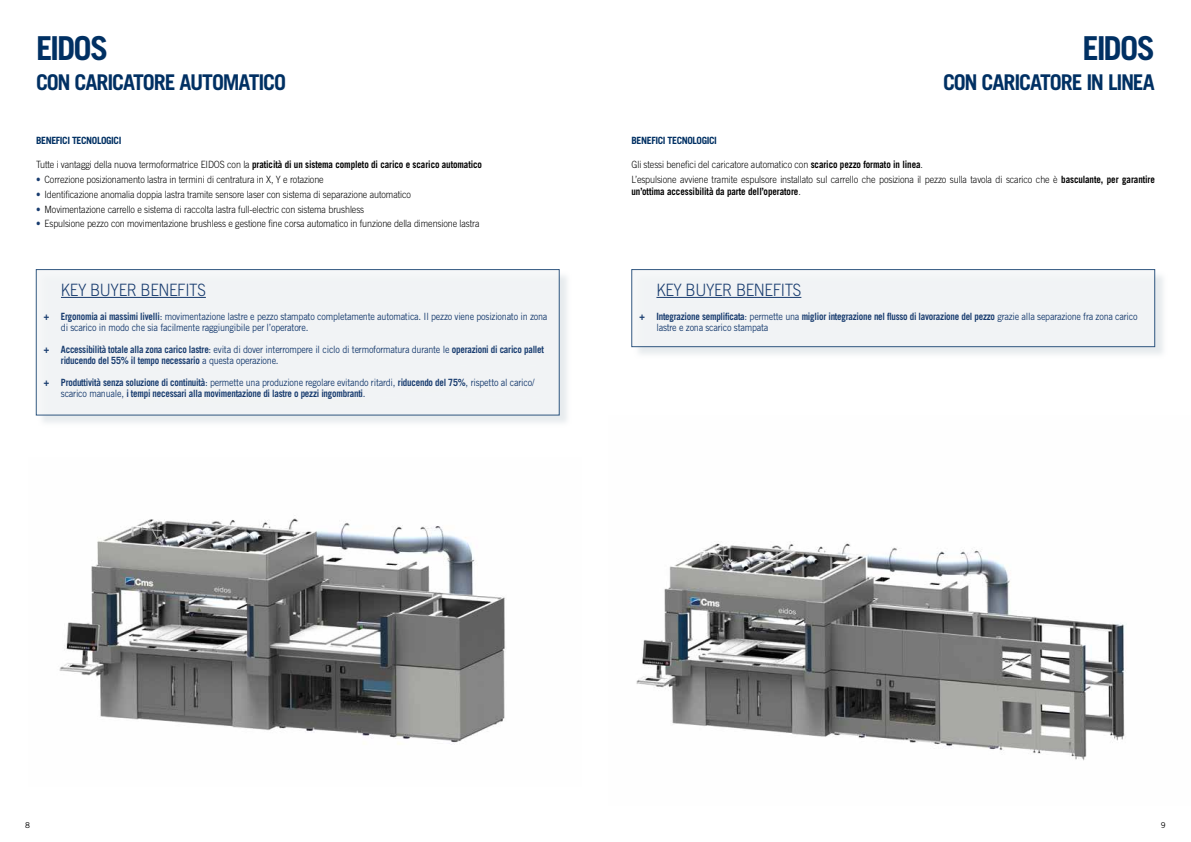
<style>
.page{position:relative;width:1191px;height:842px;background:#fff}
.page>*{position:absolute;margin:0;border:0;box-sizing:border-box;transform-origin:0 0}
.t1{font:700 33px "Trade Gothic LT Std";letter-spacing:-.065em;color:#003063}
.t2{font:700 21.7px "Trade Gothic LT Std";letter-spacing:-.055em;color:#003063}
.t3{font:300 17px "Trade Gothic LT Std";letter-spacing:-.025em;color:#183c6f;scale:.9 1}
.t4{font:300 10px/14.8px "Trade Gothic LT Std";letter-spacing:-.01em;color:#000;scale:.9 1}
.t5{font:700 10px/11px "Trade Gothic LT Std";letter-spacing:-.025em;color:#183c6f;scale:.9 1}
.t6{font:10px/11px "Trade Gothic LT Std";letter-spacing:-.025em;color:#183c6f;scale:.9 1}
.t7{font:700 10px "Trade Gothic LT Std";letter-spacing:-.01em;color:#000;scale:.9 1}
.t8{font:700 10px "Trade Gothic LT Std";letter-spacing:-.04em;color:#003063}
.t9{font:8px "Trade Gothic LT Std";color:#000}
.s1{font-weight:300}
.s2{color:#183c6f}
.s3{font-weight:700}
.s4{font-weight:400}
</style>
<div class="page">
<div style="left:38px;top:271px;width:534px;height:157px;background:#d8dfe3;opacity:.75"></div>
<div style="left:36px;top:269px;width:523px;height:146px;background:#f4f6f7"></div>
<hr style="left:61px;top:297px;width:145px;height:1px;background:#183c6f">
<div style="left:633px;top:271px;width:534px;height:88px;background:#d8dfe3;opacity:.75"></div>
<div style="left:631px;top:269px;width:524px;height:78px;background:#f4f6f7"></div>
<hr style="left:656px;top:297px;width:145px;height:1px;background:#183c6f">
<img style="left:59px;top:515px;width:447px;height:229px">
<img style="left:636px;top:542px;width:489px;height:219px">
<h1 class="t1" style="left:36px;top:28px;width:74px">EIDOS</h1>
<h2 class="t2" style="left:36px;top:69px;width:251px">CON CARICATORE AUTOMATICO</h2>
<p class="t8" style="left:36px;top:134px;width:87px">BENEFICI TECNOLOGICI</p>
<p class="t7" style="left:36px;top:158px;width:497px"><span class="s1">Tutte i vantaggi della nuova termoformatrice EIDOS con la</span> praticità di un sistema completo di carico e scarico automatico</p>
<p class="t4" style="left:36px;top:172px;width:321px"><span class="s2">•</span> Correzione posizionamento lastra in termini di centratura in X, Y e rotazione</p>
<p class="t4" style="left:36px;top:187px;width:418px"><span class="s2">•</span> Identificazione anomalia doppia lastra tramite sensore laser con sistema di separazione automatico</p>
<p class="t4" style="left:36px;top:201px;width:366px"><span class="s2">•</span> Movimentazione carrello e sistema di raccolta lastra full-electric con sistema brushless</p>
<p class="t4" style="left:36px;top:216px;width:494px"><span class="s2">•</span> Espulsione pezzo con movimentazione brushless e gestione fine corsa automatico in funzione della dimensione lastra</p>
<h3 class="t3" style="left:61px;top:280px;width:162px">KEY BUYER BENEFITS</h3>
<p class="t6" style="left:61px;top:310px;width:542px;text-indent:-17px"><span class="s3">+ Ergonomia ai massimi livelli</span>: movimentazione lastre e pezzo stampato completamente automatica. Il pezzo viene posizionato in zona di scarico in modo che sia facilmente raggiungibile per l’operatore.</p>
<p class="t5" style="left:61px;top:343px;width:538px;text-indent:-17px">+ Accessibilità totale alla zona carico lastre<span class="s4">: evita di dover interrompere il ciclo di termoformatura durante le</span> operazioni di carico pallet riducendo del 55% il tempo necessario <span class="s4">a questa operazione.</span></p>
<p class="t5" style="left:61px;top:376px;width:528px;text-indent:-17px">+ Produttività senza soluzione di continuità<span class="s4">: permette una produzione regolare evitando ritardi,</span> riducendo del 75%<span class="s4">, rispetto al carico/ scarico manuale,</span> i tempi necessari alla movimentazione di lastre o pezzi ingombranti<span class="s4">.</span></p>
<h1 class="t1" style="left:1082px;top:28px;width:74px">EIDOS</h1>
<h2 class="t2" style="left:943px;top:69px;width:213px">CON CARICATORE IN LINEA</h2>
<p class="t8" style="left:631px;top:134px;width:87px">BENEFICI TECNOLOGICI</p>
<p class="t4" style="left:631px;top:157px;width:583px">Gli stessi benefici del caricatore automatico con <span class="s3">scarico pezzo formato in linea</span>.<br>L’espulsione avviene tramite espulsore installato sul carrello che posiziona il pezzo sulla tavola di scarico che è <span class="s3">basculante, per garantire</span></p>
<p class="t7" style="left:631px;top:185px;width:190px">un’ottima accessibilità da parte dell’operatore<span class="s1">.</span></p>
<h3 class="t3" style="left:656px;top:280px;width:162px">KEY BUYER BENEFITS</h3>
<p class="t5" style="left:656px;top:310px;width:536px;text-indent:-17px">+ Integrazione semplificata<span class="s4">: permette una</span> miglior integrazione nel flusso di lavorazione del pezzo <span class="s4">grazie alla separazione fra zona carico lastre e zona scarico stampata</span></p>
<p class="t9" style="left:25px;top:820px;width:6px">8</p>
<p class="t9" style="left:1160px;top:820px;width:6px">9</p>
</div>
